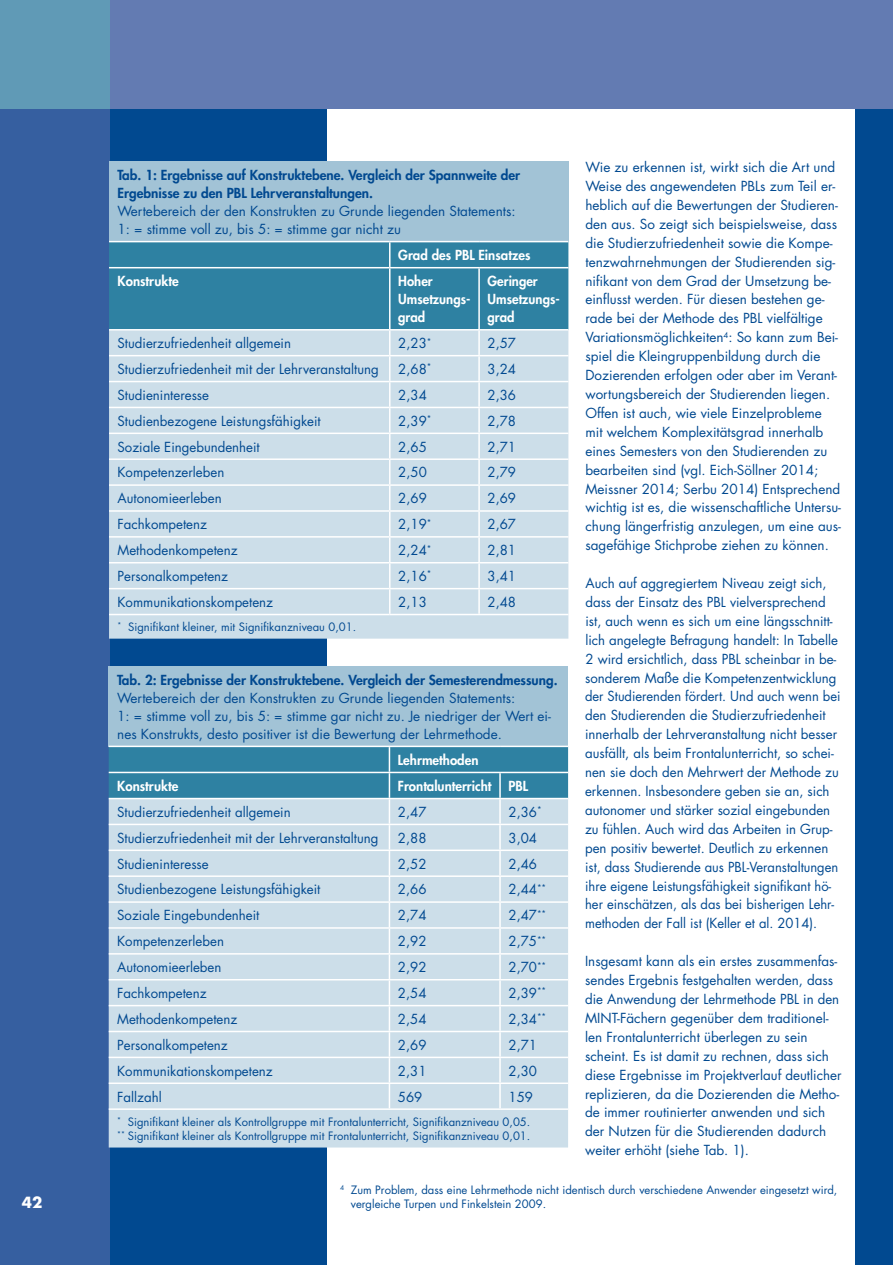
<style>
.page{position:relative;width:893px;height:1265px;background:#fff}
.page>*{position:absolute;margin:0;border:0;box-sizing:border-box;transform-origin:0 0}
.t1{font:700 15px "Futura";color:#fff}
.t2{font:13.5px/18.9px "Futura";color:#014990}
.t3{font:800 13.5px/18px "Futura";color:#014990}
.t4{font:800 13.5px/18px "Futura";color:#fff}
.t5{font:11.25px/14.2px "Futura";color:#014990}
</style>
<div class="page">
<div style="left:0;top:0;width:893px;height:1264px;background:#014990"></div>
<div style="left:109px;top:0;width:784px;height:109px;background:#637bb2"></div>
<div style="left:0;top:109px;width:109px;height:1155px;background:#365fa0"></div>
<div style="left:327px;top:109px;width:528px;height:1155px;background:#fff"></div>
<div style="left:0;top:0;width:109px;height:109px;background:#609ab6"></div>
<div style="left:109px;top:161px;width:459px;height:81px;background:#a2c3d6"></div>
<div style="left:109px;top:615px;width:459px;height:23px;background:#ccdee9"></div>
<hr style="left:109px;top:241px;width:281px;height:1px;background:#fff">
<hr style="left:390px;top:241px;width:89px;height:1px;background:#fff">
<hr style="left:479px;top:241px;width:89px;height:1px;background:#fff">
<svg style="left:109px;top:242px;width:459px;height:372px;background:#aacad9"></svg>
<hr style="left:479px;top:588px;width:89px;height:1px;background:#fff">
<hr style="left:478px;top:589px;width:2px;height:25px;background:#fff">
<hr style="left:109px;top:614px;width:281px;height:1px;background:#fff">
<div style="left:109px;top:666px;width:459px;height:80px;background:#a2c3d6"></div>
<div style="left:109px;top:1109px;width:459px;height:38px;background:#ccdee9"></div>
<hr style="left:109px;top:745px;width:391px;height:2px;background:#fff">
<hr style="left:500px;top:745px;width:68px;height:2px;background:#fff">
<svg style="left:109px;top:747px;width:459px;height:361px;background:#b9d3e0"></svg>
<hr style="left:500px;top:1082px;width:68px;height:2px;background:#fff">
<hr style="left:499px;top:1084px;width:2px;height:24px;background:#fff">
<hr style="left:109px;top:1108px;width:391px;height:1px;background:#fff">
<p class="t1" style="left:22px;top:1195px;width:22px">42</p>
<p class="t2" style="left:585px;top:159px;width:257px">Wie zu erkennen ist, wirkt sich die Art und Weise des angewendeten PBLs zum Teil er&shy;heblich auf die Bewertungen der Studieren&shy;den aus. So zeigt sich beispiels weise, dass die Studierzufriedenheit sowie die Kompe&shy;tenzwahrnehmungen der Studierenden sig&shy;nifikant von dem Grad der Umsetzung be&shy;einflusst werden. Für diesen bestehen ge&shy;rade bei der Methode des PBL vielfältige Variationsmöglichkeiten<sup>4</sup>: So kann zum Bei&shy;spiel die Kleingruppenbildung durch die Dozierenden erfolgen oder aber im Verant&shy;wortungsbereich der Studierenden liegen.<br>Offen ist auch, wie viele Einzelprobleme mit welchem Komplexitätsgrad innerhalb eines Semesters von den Studierenden zu bearbeiten sind (vgl. Eich-Söllner 2014; Meissner 2014; Serbu 2014) Entsprechend wichtig ist es, die wissenschaftliche Untersu&shy;chung längerfristig an zulegen, um eine aus&shy;sagefähige Stichprobe ziehen zu können.</p>
<p class="t2" style="left:585px;top:575px;width:257px">Auch auf aggregiertem Niveau zeigt sich, dass der Einsatz des PBL vielversprechend ist, auch wenn es sich um eine längsschnitt&shy;lich angelegte Befragung handelt: In Tabelle 2 wird ersichtlich, dass PBL scheinbar in be&shy;sonderem Maße die Kompetenzentwicklung der Studierenden fördert. Und auch wenn bei den Studierenden die Studierzufriedenheit innerhalb der Lehrveranstaltung nicht besser ausfällt, als beim Frontalunterricht, so schei&shy;nen sie doch den Mehrwert der Methode zu erkennen. Insbesondere geben sie an, sich autonomer und stärker sozial eingebunden zu fühlen. Auch wird das Arbeiten in Grup&shy;pen positiv bewertet. Deutlich zu erkennen ist, dass Studierende aus PBL-Veranstaltungen ihre eigene Leistungsfähigkeit signifikant hö&shy;her einschätzen, als das bei bisherigen Lehr&shy;methoden der Fall ist (Keller et al. 2014).</p>
<p class="t2" style="left:585px;top:953px;width:258px">Insgesamt kann als ein erstes zusammenfas&shy;sendes Ergebnis festgehalten werden, dass die Anwendung der Lehrmethode PBL in den MINT-Fächern gegenüber dem traditionel&shy;len Frontalunterricht überlegen zu sein scheint. Es ist damit zu rechnen, dass sich diese Ergebnisse im Projektverlauf deutlicher replizieren, da die Dozierenden die Me tho&shy;de immer routinierter anwenden und sich der Nutzen für die Studierenden dadurch weiter erhöht (siehe Tab. 1).</p>
<p class="t5" style="left:351px;top:1183px;width:488px;text-indent:-11px"><sup>4</sup> Zum Problem, dass eine Lehrmethode nicht identisch durch verschiedene Anwender eingesetzt wird, vergleiche Turpen und Finkelstein 2009.</p>
<p class="t3" style="left:118px;top:167px;width:404px">Tab. 1: Ergebnisse auf Konstruktebene. Vergleich der Spannweite der<br>Ergebnisse zu den PBL Lehrveranstaltungen.</p>
<p class="t2" style="left:118px;top:203px;width:399px;line-height:18px">Wertebereich der den Konstrukten zu Grunde liegenden Statements:<br>1: = stimme voll zu, bis 5: = stimme gar nicht zu</p>
<p class="t4" style="left:398px;top:247px;width:134px">Grad des PBL Einsatzes</p>
<p class="t4" style="left:118px;top:273px;width:63px">Konstrukte</p>
<p class="t4" style="left:398px;top:273px;width:74px">Hoher<br>Umsetzungs&shy;grad</p>
<p class="t4" style="left:487px;top:273px;width:74px">Geringer<br>Umsetzungs&shy;grad</p>
<p class="t2" style="left:118px;top:335px;width:175px">Studierzufriedenheit allgemein</p>
<p class="t2" style="left:398px;top:335px;width:35px">2,23<sup>*</sup></p>
<p class="t2" style="left:487px;top:335px;width:30px">2,57</p>
<p class="t2" style="left:118px;top:360px;width:263px">Studierzufriedenheit mit der Lehrveranstaltung</p>
<p class="t2" style="left:398px;top:360px;width:35px">2,68<sup>*</sup></p>
<p class="t2" style="left:487px;top:360px;width:30px">3,24</p>
<p class="t2" style="left:118px;top:386px;width:93px">Studieninteresse</p>
<p class="t2" style="left:398px;top:386px;width:30px">2,34</p>
<p class="t2" style="left:487px;top:386px;width:30px">2,36</p>
<p class="t2" style="left:118px;top:412px;width:205px">Studienbezogene Leistungsfähigkeit</p>
<p class="t2" style="left:398px;top:412px;width:35px">2,39<sup>*</sup></p>
<p class="t2" style="left:487px;top:412px;width:30px">2,78</p>
<p class="t2" style="left:118px;top:438px;width:144px">Soziale Eingebundenheit</p>
<p class="t2" style="left:398px;top:438px;width:30px">2,65</p>
<p class="t2" style="left:487px;top:438px;width:30px">2,71</p>
<p class="t2" style="left:118px;top:464px;width:108px">Kompetenzerleben</p>
<p class="t2" style="left:398px;top:464px;width:30px">2,50</p>
<p class="t2" style="left:487px;top:464px;width:30px">2,79</p>
<p class="t2" style="left:118px;top:490px;width:106px">Autonomieerleben</p>
<p class="t2" style="left:398px;top:490px;width:30px">2,69</p>
<p class="t2" style="left:487px;top:490px;width:30px">2,69</p>
<p class="t2" style="left:118px;top:516px;width:91px">Fachkompetenz</p>
<p class="t2" style="left:398px;top:516px;width:35px">2,19<sup>*</sup></p>
<p class="t2" style="left:487px;top:516px;width:30px">2,67</p>
<p class="t2" style="left:118px;top:542px;width:122px">Methodenkompetenz</p>
<p class="t2" style="left:398px;top:542px;width:35px">2,24<sup>*</sup></p>
<p class="t2" style="left:487px;top:542px;width:30px">2,81</p>
<p class="t2" style="left:118px;top:567px;width:112px">Personalkompetenz</p>
<p class="t2" style="left:398px;top:567px;width:35px">2,16<sup>*</sup></p>
<p class="t2" style="left:487px;top:567px;width:30px">3,41</p>
<p class="t2" style="left:118px;top:593px;width:157px">Kommunikationskompetenz</p>
<p class="t2" style="left:398px;top:593px;width:30px">2,13</p>
<p class="t2" style="left:487px;top:593px;width:30px">2,48</p>
<p class="t5" style="left:118px;top:620px;width:240px"><sup>*</sup> Signifikant kleiner, mit Signifikanzniveau 0,01.</p>
<p class="t3" style="left:117px;top:671px;width:442px">Tab. 2: Ergebnisse der Konstruktebene. Vergleich der Semesterendmessung.</p>
<p class="t2" style="left:117px;top:690px;width:435px;line-height:18px">Wertebereich der den Konstrukten zu Grunde liegenden Statements:<br>1: = stimme voll zu, bis 5: = stimme gar nicht zu. Je niedriger der Wert ei&shy;nes Konstrukts, desto positiver ist die Bewertung der Lehrmethode.</p>
<p class="t4" style="left:398px;top:752px;width:82px">Lehrmethoden</p>
<p class="t4" style="left:117px;top:778px;width:63px">Konstrukte</p>
<p class="t4" style="left:398px;top:778px;width:95px">Frontalunterricht</p>
<p class="t4" style="left:508px;top:778px;width:21px">PBL</p>
<p class="t2" style="left:117px;top:803px;width:175px">Studierzufriedenheit allgemein</p>
<p class="t2" style="left:398px;top:803px;width:30px">2,47</p>
<p class="t2" style="left:508px;top:803px;width:35px">2,36<sup>*</sup></p>
<p class="t2" style="left:117px;top:829px;width:263px">Studierzufriedenheit mit der Lehrveranstaltung</p>
<p class="t2" style="left:398px;top:829px;width:30px">2,88</p>
<p class="t2" style="left:508px;top:829px;width:30px">3,04</p>
<p class="t2" style="left:117px;top:855px;width:93px">Studieninteresse</p>
<p class="t2" style="left:398px;top:855px;width:30px">2,52</p>
<p class="t2" style="left:508px;top:855px;width:30px">2,46</p>
<p class="t2" style="left:117px;top:881px;width:205px">Studienbezogene Leistungsfähigkeit</p>
<p class="t2" style="left:398px;top:881px;width:30px">2,66</p>
<p class="t2" style="left:508px;top:881px;width:39px">2,44<sup>**</sup></p>
<p class="t2" style="left:117px;top:907px;width:144px">Soziale Eingebundenheit</p>
<p class="t2" style="left:398px;top:907px;width:30px">2,74</p>
<p class="t2" style="left:508px;top:907px;width:39px">2,47<sup>**</sup></p>
<p class="t2" style="left:117px;top:933px;width:108px">Kompetenzerleben</p>
<p class="t2" style="left:398px;top:933px;width:30px">2,92</p>
<p class="t2" style="left:508px;top:933px;width:39px">2,75<sup>**</sup></p>
<p class="t2" style="left:117px;top:958px;width:106px">Autonomieerleben</p>
<p class="t2" style="left:398px;top:958px;width:30px">2,92</p>
<p class="t2" style="left:508px;top:958px;width:39px">2,70<sup>**</sup></p>
<p class="t2" style="left:117px;top:984px;width:91px">Fachkompetenz</p>
<p class="t2" style="left:398px;top:984px;width:30px">2,54</p>
<p class="t2" style="left:508px;top:984px;width:39px">2,39<sup>**</sup></p>
<p class="t2" style="left:117px;top:1010px;width:122px">Methodenkompetenz</p>
<p class="t2" style="left:398px;top:1010px;width:30px">2,54</p>
<p class="t2" style="left:508px;top:1010px;width:39px">2,34<sup>**</sup></p>
<p class="t2" style="left:117px;top:1036px;width:112px">Personalkompetenz</p>
<p class="t2" style="left:398px;top:1036px;width:30px">2,69</p>
<p class="t2" style="left:508px;top:1036px;width:30px">2,71</p>
<p class="t2" style="left:117px;top:1062px;width:157px">Kommunikationskompetenz</p>
<p class="t2" style="left:398px;top:1062px;width:30px">2,31</p>
<p class="t2" style="left:508px;top:1062px;width:30px">2,30</p>
<p class="t2" style="left:117px;top:1088px;width:46px">Fallzahl</p>
<p class="t2" style="left:398px;top:1088px;width:26px">569</p>
<p class="t2" style="left:508px;top:1088px;width:26px">159</p>
<p class="t5" style="left:117px;top:1115px;width:414px"><sup>*</sup> Signifikant kleiner als Kontrollgruppe mit Frontalunterricht, Signifikanzniveau 0,05. <sup>**</sup> Signifikant kleiner als Kontrollgruppe mit Frontalunterricht, Signifikanzniveau 0,01.</p>
</div>
